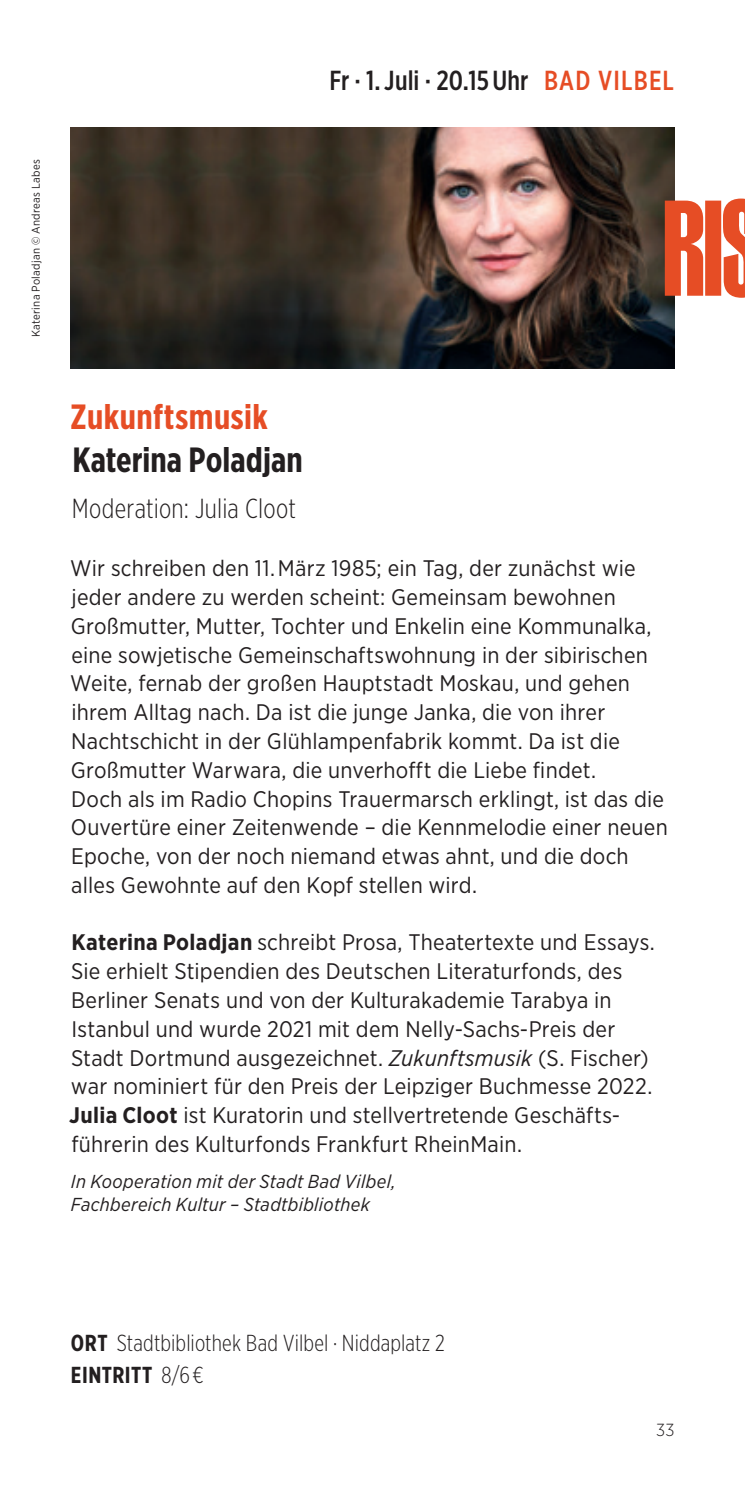
<style>
.page{position:relative;width:745px;height:1489px;background:#fff}
.page>*{position:absolute;margin:0;border:0;box-sizing:border-box;transform-origin:0 0}
.t1{font:700 35px "Gotham X Narrow";color:#231f20}
.t2{font:700 35px "Gotham X Narrow";letter-spacing:.015em;color:#e64d25}
.t3{font:500 27.5px "Gotham X Narrow";letter-spacing:.01em;color:#231f20}
.t4{font:300 27.5px "Gotham X Narrow";letter-spacing:.01em;color:#231f20}
.t5{font:300 23px/31.2px "Gotham X Narrow";letter-spacing:.005em;color:#231f20}
.t6{font:22.5px/28.8px "Gotham Narrow";letter-spacing:.01em;color:#231f20}
.t7{font:italic 18.75px/22.5px "Gotham Narrow";letter-spacing:.015em;color:#231f20}
.t8{font:300 17.5px "Gotham Narrow";color:#231f20}
.t9{font:11.25px "Gotham Narrow";letter-spacing:.025em;color:#231f20}
.s1{color:#e64d25}
.s2{font-weight:700}
.s3{font-style:italic}
</style>
<div class="page">
<img style="left:71px;top:128px;width:603px;height:241px">
<svg style="left:664px;top:198px;width:80px;height:100px"></svg>
<p class="t3" style="left:329px;top:64px;width:346px">Fr · 1. Juli · 20.15 Uhr <span class="s1">BAD VILBEL</span></p>
<p class="t9" style="left:29px;top:337px;width:179px;rotate:-90deg">Katerina Poladjan © Andreas Labes</p>
<h1 class="t2" style="left:70px;top:395px;width:199px">Zukunftsmusik</h1>
<h1 class="t1" style="left:72px;top:438px;width:232px">Katerina Poladjan</h1>
<p class="t4" style="left:72px;top:492px;width:225px">Moderation: Julia Cloot</p>
<p class="t6" style="left:70px;top:553px;width:598px">Wir schreiben den 11. März 1985; ein Tag, der zunächst wie jeder andere zu werden scheint: Gemeinsam bewohnen Großmutter, Mutter, Tochter und Enkelin eine Kommunalka, eine sowjetische Gemeinschaftswohnung in der sibirischen Weite, fernab der großen Hauptstadt Moskau, und gehen ihrem Alltag nach. Da ist die junge Janka, die von ihrer Nachtschicht in der Glühlampenfabrik kommt. Da ist die Großmutter Warwara, die unverhofft die Liebe findet.<br>Doch als im Radio Chopins Trauermarsch erklingt, ist das die Ouvertüre einer Zeitenwende – die Kennmelodie einer neuen Epoche, von der noch niemand etwas ahnt, und die doch alles Gewohnte auf den Kopf stellen wird.</p>
<p class="t6" style="left:69px;top:927px;width:587px"><span class="s2">Katerina Poladjan</span> schreibt Prosa, Theatertexte und Essays.<br>Sie erhielt Stipendien des Deutschen Literaturfonds, des Berliner Senats und von der Kulturakademie Tarabya in Istanbul und wurde 2021 mit dem Nelly-Sachs-Preis der Stadt Dortmund ausgezeichnet. <span class="s3">Zukunftsmusik</span> (S. Fischer) war nominiert für den Preis der Leipziger Buchmesse 2022.<br><span class="s2">Julia Cloot</span> ist Kuratorin und stellvertretende Geschäfts&shy;führerin des Kulturfonds Frankfurt RheinMain.</p>
<p class="t7" style="left:71px;top:1170px;width:326px">In Kooperation mit der Stadt Bad Vilbel,<br>Fachbereich Kultur – Stadtbibliothek</p>
<p class="t5" style="left:71px;top:1327px;width:375px"><span class="s2">ORT</span> Stadtbibliothek Bad Vilbel · Niddaplatz 2<br><span class="s2">EINTRITT</span> 8/6 €</p>
<p class="t8" style="left:656px;top:1418px;width:20px">33</p>
</div>
